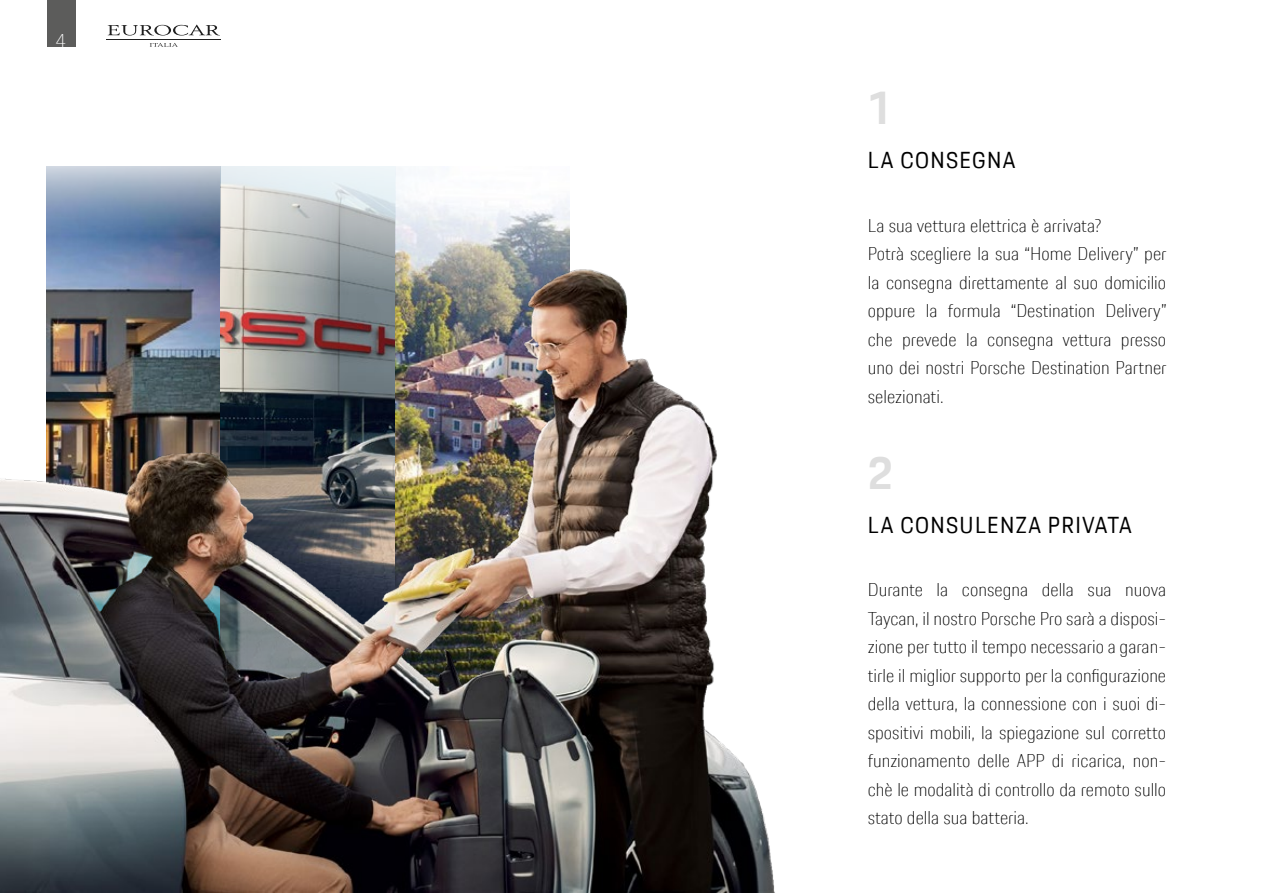
<style>
.page{position:relative;width:1263px;height:893px;background:#fff}
.page>*{position:absolute;margin:0;border:0;box-sizing:border-box;transform-origin:0 0}
.t1{font:700 45px "Porsche Next TT";color:#dedede}
.t2{font:22.5px "Porsche Next TT";letter-spacing:.06em;color:#000}
.t3{font:100 18px/28.5px "Porsche Next TT";color:#000}
.t4{font:100 18px "Porsche Next TT";color:#fff}
</style>
<div class="page">
<div style="left:47px;top:0;width:28px;height:47px;background:#5c5c5b"></div>
<svg style="left:108px;top:25px;width:112px;height:11px"></svg>
<svg style="left:150px;top:43px;width:28px;height:4px"></svg>
<hr style="left:107px;top:39px;width:114px;height:1px;background:#1f1f1f">
<img style="left:47px;top:167px;width:174px;height:85px">
<img style="left:221px;top:167px;width:174px;height:85px">
<img style="left:395px;top:167px;width:174px;height:85px">
<img style="left:0;top:252px;width:775px;height:641px">
<p class="t4" style="left:56px;top:28px;width:12px">4</p>
<h1 class="t1" style="left:868px;top:78px;width:27px">1</h1>
<p class="t2" style="left:868px;top:145px;width:149px">LA CONSEGNA</p>
<p class="t3" style="left:868px;top:211px;width:300px">La sua vettura elettrica è arrivata?<br>Potrà scegliere la sua “Home Delivery” per la consegna direttamente al suo domicilio oppure la formula “Destination Delivery” che prevede la consegna vettura presso uno dei nostri Porsche Destination Partner selezionati.</p>
<h1 class="t1" style="left:868px;top:443px;width:27px">2</h1>
<p class="t2" style="left:868px;top:509px;width:266px">LA CONSULENZA PRIVATA</p>
<p class="t3" style="left:868px;top:576px;width:300px;text-align:justify">Durante la consegna della sua nuova Taycan, il nostro Porsche Pro sarà a disposi&shy;zione per tutto il tempo necessario a garan&shy;tirle il miglior supporto per la configurazione della vettura, la connessione con i suoi di&shy;spositivi mobili, la spiegazione sul corretto funzionamento delle APP di ricarica, non&shy;chè le modalità di controllo da remoto sullo stato della sua batteria.</p>
</div>
